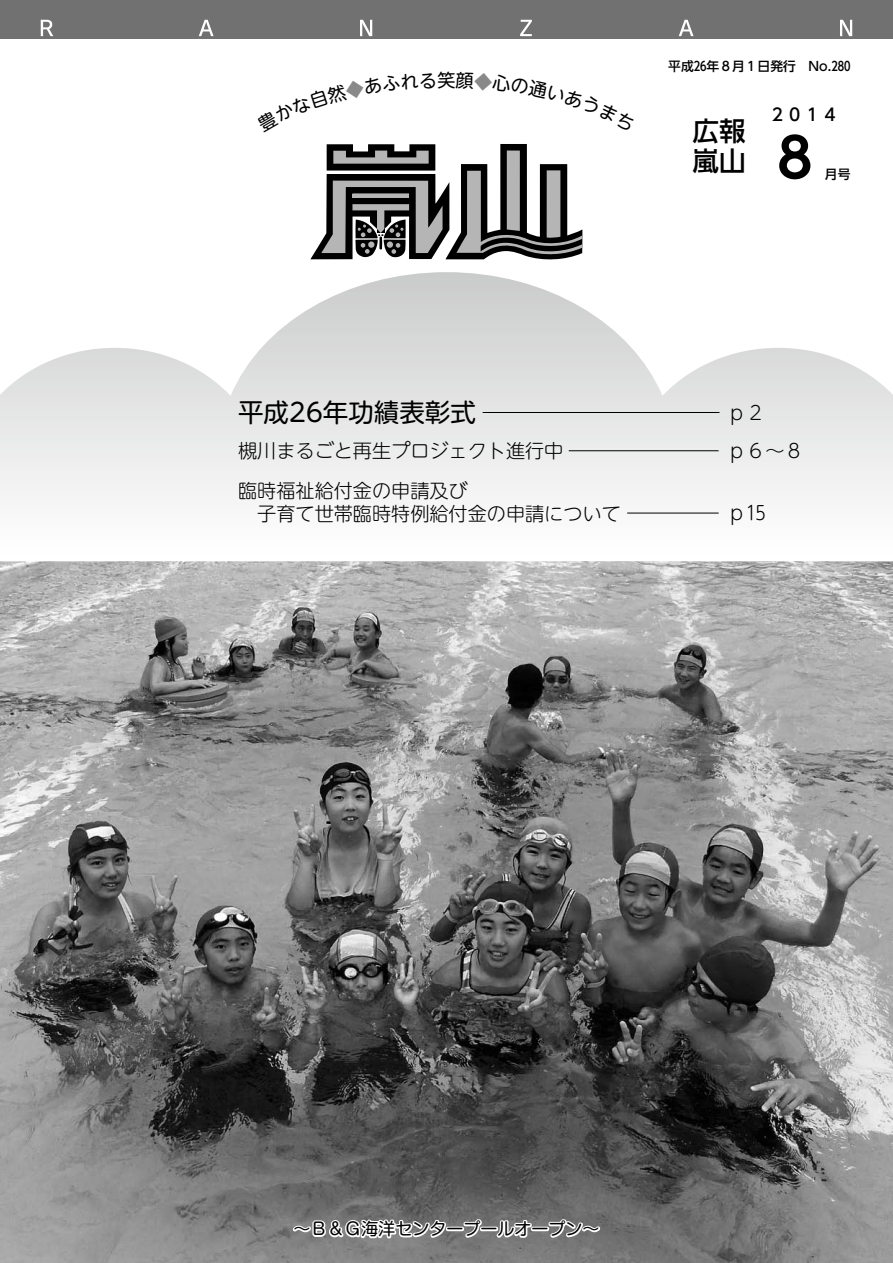
<style>
.page{position:relative;width:893px;height:1263px;background:#fff}
.page>*{position:absolute;margin:0;border:0;box-sizing:border-box;transform-origin:0 0}
.t1{font:700 54.15px "UD Shin Go Pro De";color:#000}
.t2{font:500 26.55px/29.7px "UD Shin Go Pro";color:#000}
.t3{font:25.5px "UD Shin M Go Pro";color:#000}
.t4{font:300 19.2px/39.8px "UD Shin M Go Pro";color:#000}
.t5{font:18px "UD Shin M Go Pro";color:#000}
.t6{font:16.95px "Shin M Go Pro";color:#000}
.t7{font:500 16.95px "UD Shin Go Pro";color:#000}
.t8{font:500 12.75px "UD Shin Go Pro";color:#000}
</style>
<div class="page">
<img style="left:0;top:561px;width:893px;height:702px">
<div style="left:0;top:0;width:893px;height:38px;background:#727172"></div>
<svg style="left:41px;top:20px;width:12px;height:16px"></svg>
<svg style="left:199px;top:20px;width:15px;height:16px"></svg>
<svg style="left:360px;top:20px;width:12px;height:16px"></svg>
<svg style="left:520px;top:20px;width:12px;height:16px"></svg>
<svg style="left:679px;top:20px;width:14px;height:16px"></svg>
<svg style="left:840px;top:20px;width:12px;height:16px"></svg>
<svg style="left:311px;top:144px;width:271px;height:116px"></svg>
<svg style="left:0;top:272px;width:893px;height:241px"></svg>
<hr style="left:483px;top:412px;width:236px;height:1px;background:#000">
<hr style="left:569px;top:450px;width:150px;height:1px;background:#000">
<hr style="left:627px;top:513px;width:92px;height:1px;background:#000">
<svg style="left:291px;top:1217px;width:157px;height:41px"></svg>
<div style="left:446px;top:1227px;width:18px;height:4px;border:3px solid #fff"></div>
<svg style="left:462px;top:1218px;width:21px;height:21px"></svg>
<div style="left:480px;top:1227px;width:18px;height:4px;border:3px solid #fff"></div>
<svg style="left:494px;top:1218px;width:39px;height:22px"></svg>
<div style="left:531px;top:1227px;width:18px;height:4px;border:3px solid #fff"></div>
<svg style="left:547px;top:1218px;width:55px;height:21px"></svg>
<p class="t5" style="left:437px;top:66px;width:20px">笑</p>
<p class="t8" style="left:668px;top:56px;width:184px">平成26年８月１日発行　No.280</p>
<h2 class="t2" style="left:692px;top:115px;width:55px">広報嵐山</h2>
<p class="t7" style="left:772px;top:101px;width:65px">2014</p>
<h1 class="t1" style="left:768px;top:114px;width:56px">８</h1>
<p class="t8" style="left:825px;top:164px;width:27px">月号</p>
<h3 class="t3" style="left:238px;top:392px;width:239px">平成26年功績表彰式</h3>
<p class="t4" style="left:238px;top:430px;width:327px">槻川まるごと再生プロジェクト進行中臨時福祉給付金の申請及び</p>
<p class="t4" style="left:238px;top:493px;width:384px">　子育て世帯臨時特例給付金の申請について</p>
<p class="t4" style="left:727px;top:392px;width:40px">ｐ２</p>
<p class="t4" style="left:727px;top:430px;width:78px">ｐ６〜８</p>
<p class="t4" style="left:727px;top:492px;width:40px">ｐ15</p>
<p class="t6" style="left:293px;top:1215px;width:308px">〜Ｂ＆Ｇ海洋センタープールオープン〜</p>
</div>
